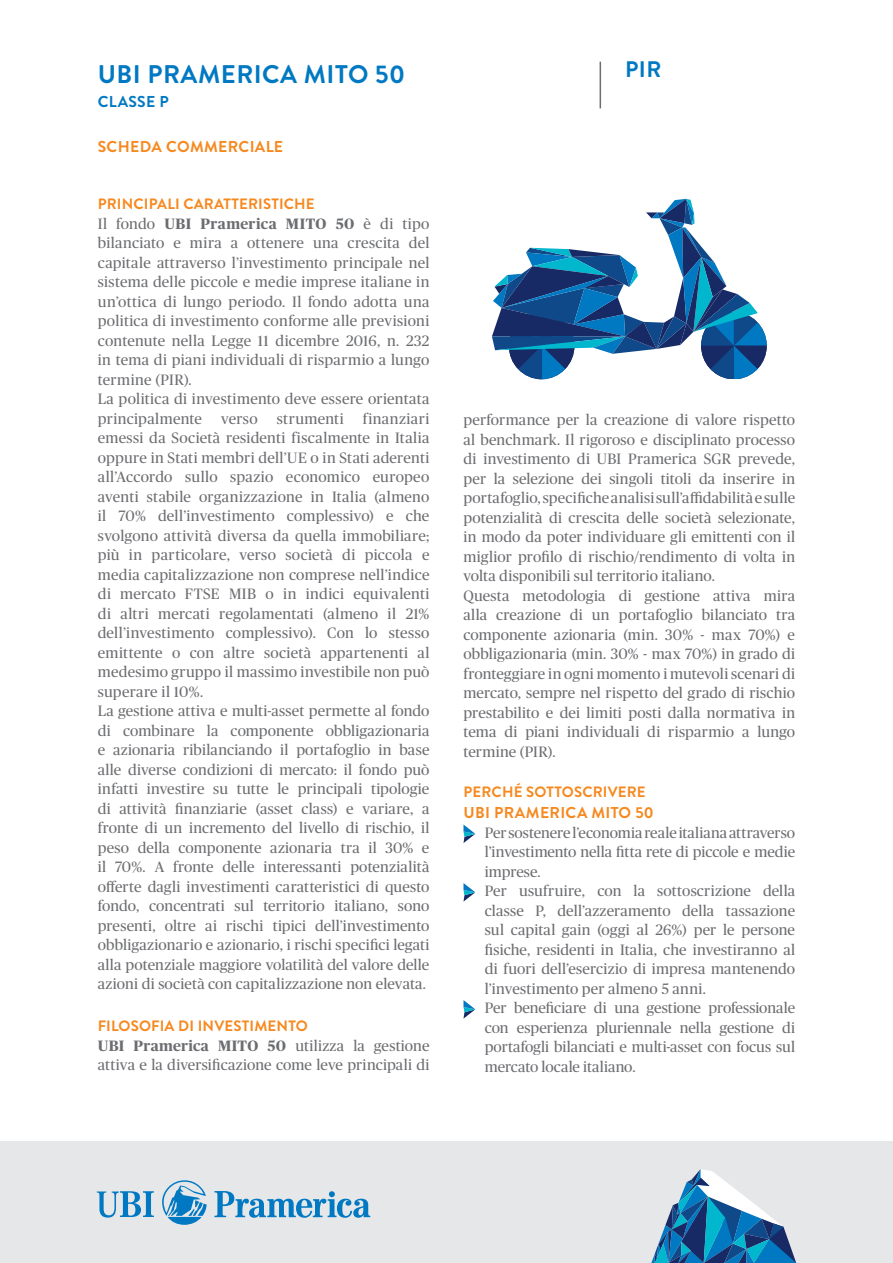
<style>
.page{position:relative;width:893px;height:1263px;background:#fff}
.page>*{position:absolute;margin:0;border:0;box-sizing:border-box;transform-origin:0 0}
.t1{font:700 25.5px "Brandon Grotesque";letter-spacing:.02em;color:#0079c2}
.t2{font:700 22.5px "Brandon Grotesque";color:#0079c2}
.t3{font:700 15.75px "Brandon Grotesque";letter-spacing:.02em;color:#f6891f}
.t4{font:700 15.75px "Brandon Grotesque";letter-spacing:.02em;color:#0079c2}
.t5{font:15px/19.5px "Publico";letter-spacing:.015em;color:#6c6d70}
.t6{font:700 15px "Brandon Grotesque";letter-spacing:.01em;color:#f6891f}
.s1{font-weight:700}
</style>
<div class="page">
<div style="left:0;top:1142px;width:893px;height:121px;background:#e6e7e9"></div>
<svg style="left:162px;top:1180px;width:45px;height:45px"></svg>
<svg style="left:214px;top:1191px;width:156px;height:27px"></svg>
<svg style="left:97px;top:1191px;width:57px;height:26px"></svg>
<svg style="left:651px;top:1169px;width:145px;height:94px"></svg>
<svg style="left:463px;top:824px;width:12px;height:19px"></svg>
<svg style="left:463px;top:883px;width:12px;height:18px"></svg>
<svg style="left:463px;top:1000px;width:12px;height:18px"></svg>
<svg style="left:492px;top:199px;width:275px;height:180px"></svg>
<hr style="left:600px;top:62px;width:1px;height:46px;background:#6c6d70">
<h1 class="t1" style="left:98px;top:56px;width:309px">UBI PRAMERICA MITO 50</h1>
<p class="t4" style="left:98px;top:90px;width:73px">CLASSE P</p>
<p class="t3" style="left:98px;top:136px;width:187px">SCHEDA COMMERCIALE</p>
<h2 class="t2" style="left:625px;top:54px;width:38px">PIR</h2>
<p class="t6" style="left:98px;top:194px;width:218px">PRINCIPALI CARATTERISTICHE</p>
<p class="t5" style="left:98px;top:214px;width:333px">Il fondo <span class="s1">UBI Pramerica MITO 50</span> è di tipo bilanciato e mira a ottenere una crescita del capitale attraverso l’investimento principale nel sistema delle piccole e medie imprese italiane in un’ottica di lungo periodo. Il fondo adotta una politica di investimento conforme alle previsioni contenute nella Legge 11 dicembre 2016, n. 232 in tema di piani individuali di risparmio a lungo termine (PIR).<br>La politica di investimento deve essere orientata principalmente</p>
<p class="t5" style="left:98px;top:409px;width:333px;text-indent:265px">finanziari emessi da Società residenti fiscalmente in Italia oppure in Stati membri dell’UE o in Stati aderenti all’Accordo sullo spazio economico europeo aventi stabile organizzazione in Italia (almeno il 70% dell’investimento complessivo) e che svolgono attività diversa da quella immobiliare; più in particolare, verso società di piccola e media capitalizzazione non comprese nell’indice di mercato FTSE MIB o in indici equivalenti di altri mercati regolamentati (almeno il 21% dell’investimento complessivo). Con lo stesso emittente o con altre società appartenenti al medesimo gruppo il massimo investibile non può superare il 10%.<br>La gestione attiva e multi-asset permette al fondo di combinare la componente obbligazionaria e azionaria ribilanciando il portafoglio in base alle diverse condizioni di mercato: il fondo può infatti investire su tutte le principali tipologie di attività finanziarie (asset class) e variare, a fronte di un incremento del livello di rischio, il peso della componente azionaria tra il 30% e il 70%. A fronte delle interessanti potenzialità offerte dagli investimenti caratteristici di questo fondo, concentrati sul territorio italiano, sono presenti, oltre ai rischi tipici dell’investimento obbligazionario e azionario, i rischi specifici legati alla potenziale maggiore volatilità del valore delle azioni di società con capitalizzazione non elevata.</p>
<p class="t6" style="left:98px;top:1016px;width:211px">FILOSOFIA DI INVESTIMENTO</p>
<p class="t5" style="left:98px;top:1036px;width:333px"><span class="s1">UBI Pramerica MITO 50</span> utilizza la gestione attiva e la diversificazione come leve principali di</p>
<p class="t5" style="left:221px;top:409px;width:38px">verso</p>
<p class="t5" style="left:277px;top:409px;width:68px">strumenti</p>
<p class="t5" style="left:463px;top:410px;width:333px">performance per la creazione di valore rispetto al benchmark. Il rigoroso e disciplinato processo di investimento di UBI Pramerica SGR prevede, per la selezione dei singoli titoli da inserire in portafoglio, specifiche analisi sull’affidabilità e sulle potenzialità di crescita delle società selezionate, in modo da poter individuare gli emittenti con il miglior profilo di rischio/rendimento di volta in volta disponibili sul territorio italiano.<br>Questa metodologia di gestione attiva mira alla creazione di un portafoglio bilanciato tra componente azionaria (min. 30% - max 70%) e obbligazionaria (min. 30% - max 70%) in grado di fronteggiare in ogni momento i mutevoli scenari di mercato, sempre nel rispetto del grado di rischio prestabilito e dei limiti posti dalla normativa in tema di piani individuali di risparmio a lungo termine (PIR).</p>
<p class="t6" style="left:463px;top:782px;width:184px">PERCHÉ SOTTOSCRIVERE</p>
<p class="t3" style="left:463px;top:802px;width:192px">UBI PRAMERICA MITO 50</p>
<p class="t5" style="left:485px;top:823px;width:312px">Per sostenere l’economia reale italiana attraverso l’investimento nella fitta rete di piccole e medie imprese.<br>Per usufruire, con la sottoscrizione della classe P, dell’azzeramento della tassazione sul capital gain (oggi al 26%) per le persone fisiche, residenti in Italia, che investiranno al di fuori dell’esercizio di impresa mantenendo l’investimento per almeno 5 anni.<br>Per beneficiare di una gestione professionale con esperienza pluriennale nella gestione di portafogli bilanciati e multi-asset con focus sul mercato locale italiano.</p>
</div>
